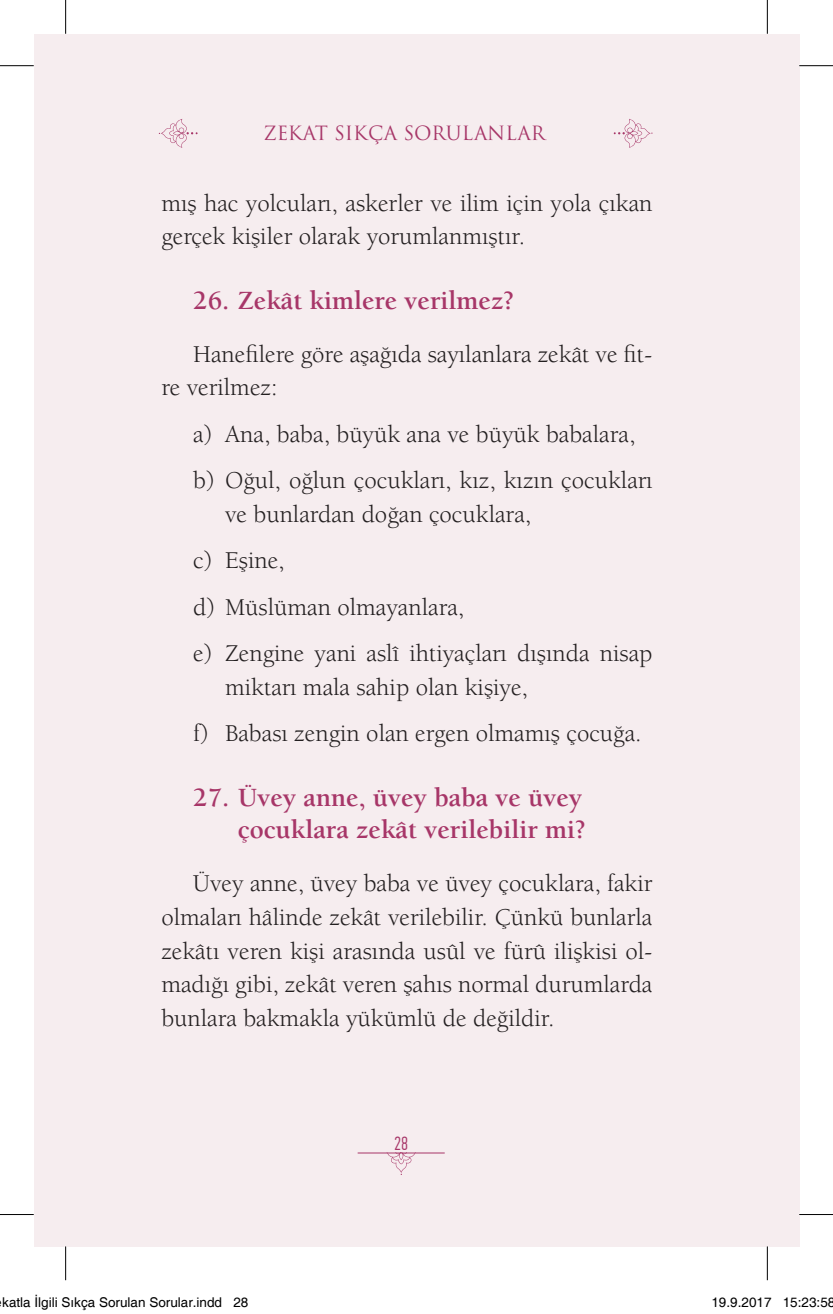
<style>
.page{position:relative;width:833px;height:1314px;background:#fff}
.page>*{position:absolute;margin:0;border:0;box-sizing:border-box;transform-origin:0 0}
.t1{font:700 27px/32.6px "ITC Berkeley Oldstyle Std";color:#a73668;text-align:right}
.t2{font:24.75px/33.8px "ITC Berkeley Oldstyle Std";color:#231f20}
.t3{font:19.12px "Trajan Pro 3";color:#a73668}
.t4{font:300 19.12px "PF Din Text Comp Pro";color:#a73668}
.t5{font:13.5px "Helvetica";color:#000}
</style>
<div class="page">
<div style="left:34px;top:34px;width:733px;height:1212px;background:#f6edef"></div>
<div style="left:767px;top:34px;width:32px;height:1212px;background:#f6edef"></div>
<svg style="left:159px;top:119px;width:39px;height:29px"></svg>
<svg style="left:614px;top:119px;width:38px;height:29px"></svg>
<svg style="left:386px;top:1153px;width:30px;height:21px"></svg>
<hr style="left:358px;top:1152px;width:87px;height:1px;background:#a73668">
<hr style="left:0;top:65px;width:34px;height:1px;background:#000">
<hr style="left:799px;top:65px;width:34px;height:1px;background:#000">
<hr style="left:0;top:1213px;width:34px;height:1px;background:#000">
<hr style="left:799px;top:1213px;width:34px;height:1px;background:#000">
<hr style="left:65px;top:0;width:1px;height:34px;background:#000">
<hr style="left:65px;top:1246px;width:1px;height:33px;background:#000">
<hr style="left:767px;top:0;width:1px;height:34px;background:#000">
<hr style="left:767px;top:1246px;width:1px;height:33px;background:#000">
<p class="t3" style="left:263px;top:120px;width:283px">ZEKAT SIKÇA SORULANLAR</p>
<p class="t2" style="left:161px;top:186px;width:493px">mış hac yolcuları, askerler ve ilim için yola çıkan gerçek kişiler olarak yorumlanmıştır.</p>
<p class="t1" style="left:193px;top:284px;width:323px">26. Zekât kimlere verilmez?</p>
<p class="t2" style="left:161px;top:337px;width:493px;text-indent:32px">Hanefilere göre aşağıda sayılanlara zekât ve fit&shy;re verilmez:</p>
<p class="t2" style="left:193px;top:411px;width:461px;line-height:46.4px">a) Ana, baba, büyük ana ve büyük babalara, b) Oğul, oğlun çocukları, kız, kızın çocukları</p>
<p class="t2" style="left:193px;top:491px;width:461px;line-height:46.4px;text-indent:32px">ve bunlardan doğan çocuklara,<br>c) Eşine,<br>d) Müslüman olmayanlara,<br>e) Zengine yani aslî ihtiyaçları dışında nisap</p>
<p class="t2" style="left:193px;top:664px;width:450px;line-height:46.4px;text-indent:32px">miktarı mala sahip olan kişiye,<br>f) Babası zengin olan ergen olmamış çocuğa.</p>
<p class="t1" style="left:193px;top:781px;width:394px">27. Üvey anne, üvey baba ve üvey çocuklara zekât verilebilir mi?</p>
<p class="t2" style="left:161px;top:866px;width:493px;text-align:justify;text-indent:32px">Üvey anne, üvey baba ve üvey çocuklara, fakir olmaları hâlinde zekât verilebilir. Çünkü bunlarla zekâtı veren kişi arasında usûl ve fürû ilişkisi ol&shy;madığı gibi, zekât veren şahıs normal durumlarda bunlara bakmakla yükümlü de değildir.</p>
<p class="t4" style="left:394px;top:1132px;width:16px">28</p>
<p class="t5" style="left:2px;top:1294px;width:248px">katla İlgili Sıkça Sorulan Sorular.indd 28</p>
<p class="t5" style="left:711px;top:1294px;width:125px">19.9.2017 15:23:58</p>
</div>
